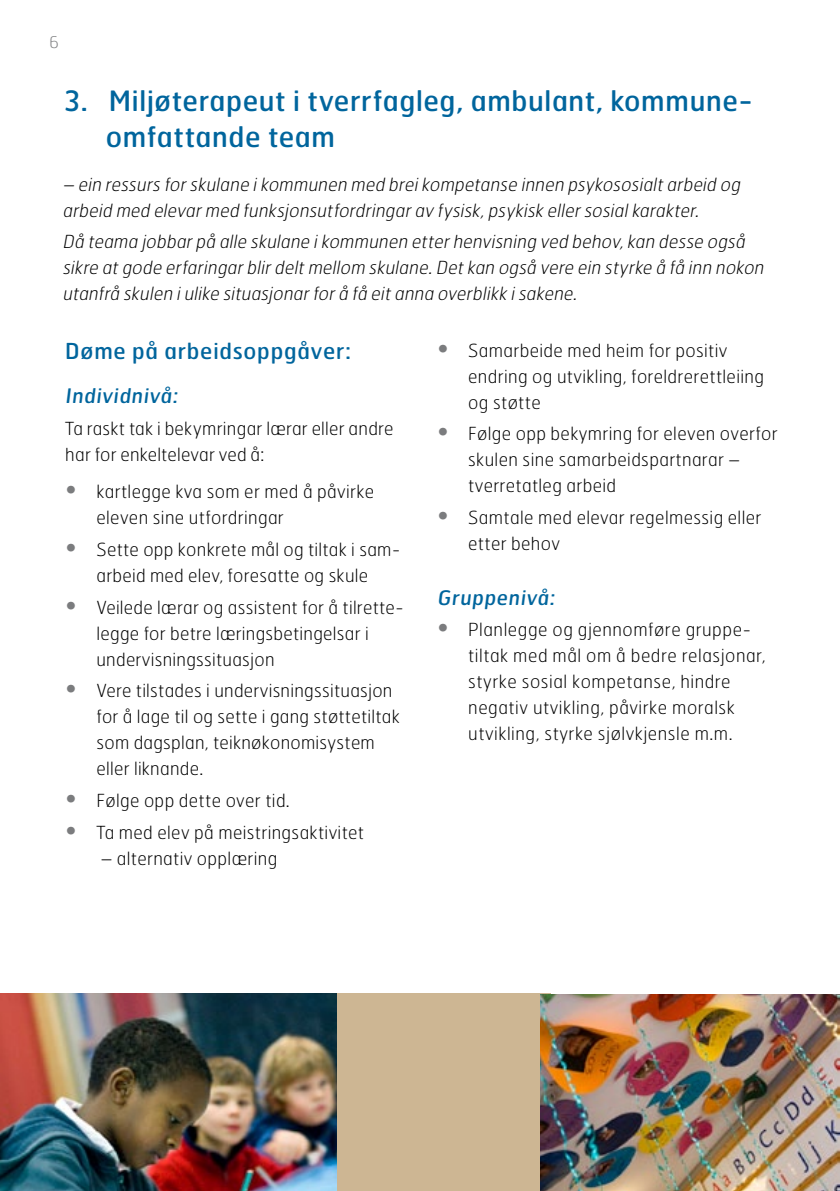
<style>
.page{position:relative;width:840px;height:1191px;background:#fff}
.page>*{position:absolute;margin:0;border:0;box-sizing:border-box;transform-origin:0 0}
.t1{font:28px/36px "Hermes";letter-spacing:.02em;color:#00659d}
.t2{font:22px "Hermes";letter-spacing:.035em;color:#00659d}
.t3{font:20px "Hermes";color:#00659d}
.t4{font:100 18px/26px "Hermes";letter-spacing:.02em;color:#000}
.t5{font:italic 100 18px/26px "Hermes";color:#000}
.t6{font:100 16px "Hermes";color:#7b7c7e}
.s1{font-size:26px;color:#7b7c7e}
</style>
<div class="page">
<img style="left:0;top:993px;width:336px;height:198px">
<div style="left:336px;top:993px;width:214px;height:198px;background:#cdb693"></div>
<img style="left:540px;top:994px;width:298px;height:197px">
<p class="t6" style="left:49px;top:32px;width:11px">6</p>
<h1 class="t1" style="left:106px;top:82px;width:648px;text-indent:-41px">3. Miljøterapeut i tverrfagleg, ambulant, kommune&shy;omfattande team</h1>
<p class="t5" style="left:62px;top:170px;width:682px">– ein ressurs forskulane ikommunen med breikompetanse innen psykososialtarbeid og arbeid med elevarmed funksjonsutfordringarav fysisk,psykisk ellersosialkarakter.</p>
<p class="t5" style="left:62px;top:228px;width:706px">Då teama jobbarpå alle skulane ikommunen etterhenvisning ved behov,kan desse også sikre atgode erfaringarblirdeltmellom skulane.Detkan også vere ein styrke å få inn nokon utanfrå skulen iulike situasjonarforå få eitanna overblikk isakene.</p>
<p class="t2" style="left:65px;top:336px;width:287px">Døme på arbeidsoppgåver:</p>
<p class="t3" style="left:65px;top:383px;width:117px">Individnivå:</p>
<p class="t4" style="left:65px;top:415px;width:329px">Ta raskt tak i bekymringar lærar eller andre har for enkeltelevar ved å:</p>
<p class="t4" style="left:96px;top:478px;width:279px;text-indent:-31px"><span class="s1">•</span> kartlegge kva som er med å påvirke eleven sine utfordringar</p>
<p class="t4" style="left:65px;top:536px;width:337px;text-align:center"><span class="s1">•</span> Sette opp konkrete mål og tiltak i sam&shy;arbeid med elev, foresatte og skule</p>
<p class="t4" style="left:96px;top:593px;width:309px;text-indent:-31px"><span class="s1">•</span> Veilede lærar og assistent for å tilrette&shy;legge for betre læringsbetingelsar i undervisningssituasjon</p>
<p class="t4" style="left:96px;top:677px;width:305px;text-indent:-31px"><span class="s1">•</span> Vere tilstades i undervisningssituasjon for å lage til og sette i gang støttetiltak som dagsplan, teiknøkonomisystem eller liknande.</p>
<p class="t4" style="left:65px;top:787px;width:226px"><span class="s1">•</span> Følge opp dette over tid.</p>
<p class="t4" style="left:65px;top:818px;width:300px"><span class="s1">•</span> Ta med elev på meistringsaktivitet</p>
<p class="t4" style="left:101px;top:844px;width:178px">– alternativ opplæring</p>
<p class="t4" style="left:468px;top:337px;width:297px;text-indent:-31px"><span class="s1">•</span> Samarbeide med heim for positiv endring og utvikling, foreldrerettleiing og støtte</p>
<p class="t4" style="left:468px;top:420px;width:310px;text-indent:-31px"><span class="s1">•</span> Følge opp bekymring for eleven overfor skulen sine samarbeidspartnarar – tverretatleg arbeid</p>
<p class="t4" style="left:468px;top:504px;width:294px;text-indent:-31px"><span class="s1">•</span> Samtale med elevar regelmessig eller etter behov</p>
<p class="t3" style="left:437px;top:584px;width:122px">Gruppenivå:</p>
<p class="t4" style="left:468px;top:616px;width:298px;text-indent:-31px"><span class="s1">•</span> Planlegge og gjennomføre gruppe&shy;tiltak med mål om å bedre relasjonar, styrke sosial kompetanse, hindre negativ utvikling, påvirke moralsk utvikling, styrke sjølvkjensle m.m.</p>
</div>
